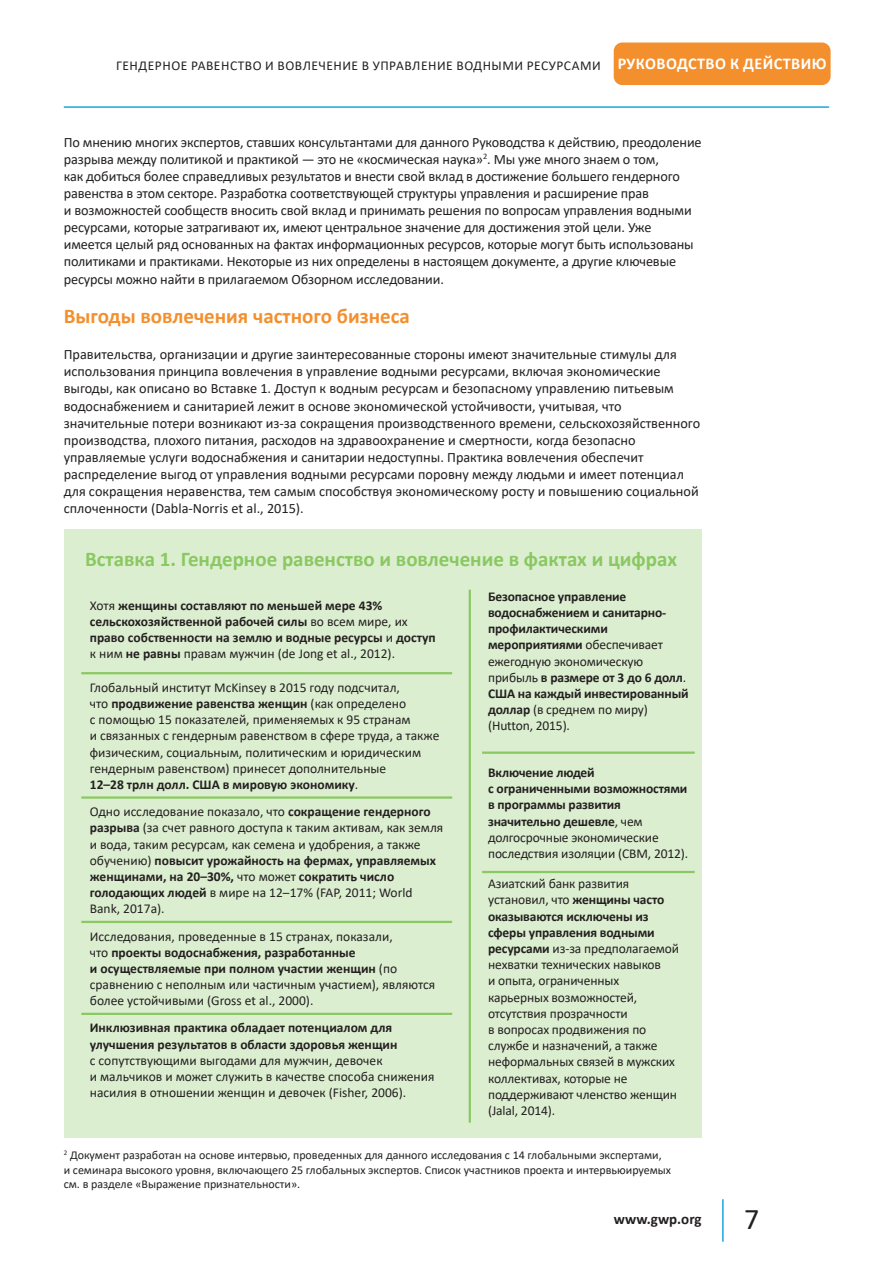
<style>
.page{position:relative;width:893px;height:1263px;background:#fff}
.page>*{position:absolute;margin:0;border:0;box-sizing:border-box;transform-origin:0 0}
.t1{font:30px "Calibri";color:#231f20}
.t2{font:700 21px "Calibri";color:#8ac862}
.t3{font:700 21px "Calibri";color:#f48f2d}
.t4{font:700 16.5px "Calibri";letter-spacing:.03em;color:#fff}
.t5{font:700 15px "Calibri";color:#231f20}
.t6{font:14.25px/17.1px "Calibri";letter-spacing:-.01em;color:#231f20}
.t7{font:13.5px/16.2px "Calibri";color:#231f20}
.t8{font:700 13.5px/16.2px "Calibri";letter-spacing:-.01em;color:#231f20}
.t9{font:13.5px "Calibri";letter-spacing:.04em;color:#231f20}
.t10{font:12px/14.4px "Calibri";color:#231f20}
.s1{font-weight:400}
.s2{font-weight:700}
</style>
<div class="page">
<hr style="left:722px;top:1199px;width:2px;height:43px;background:#1da6df">
<hr style="left:64px;top:106px;width:765px;height:2px;background:#1da6df">
<div style="left:64px;top:529px;width:638px;height:608px;background:#dceed0"></div>
<div style="left:614px;top:43px;width:217px;height:42px;background:#f48f2d;border-radius:9px"></div>
<hr style="left:81px;top:672px;width:371px;height:2px;background:#8ac862">
<hr style="left:81px;top:796px;width:371px;height:3px;background:#8ac862">
<hr style="left:81px;top:921px;width:371px;height:2px;background:#8ac862">
<hr style="left:81px;top:1013px;width:371px;height:2px;background:#8ac862">
<hr style="left:482px;top:751px;width:213px;height:3px;background:#8ac862">
<hr style="left:482px;top:871px;width:213px;height:2px;background:#8ac862">
<hr style="left:469px;top:590px;width:2px;height:533px;background:#8ac862">
<p class="t9" style="left:116px;top:56px;width:486px">ГЕНДЕРНОЕ РАВЕНСТВО И ВОВЛЕЧЕНИЕ В УПРАВЛЕНИЕ ВОДНЫМИ РЕСУРСАМИ</p>
<p class="t4" style="left:618px;top:52px;width:210px">РУКОВОДСТВО К ДЕЙСТВИЮ</p>
<p class="t6" style="left:64px;top:133px;width:639px">По мнению многих экспертов, ставших консультантами для данного Руководства к действию, преодоление разрыва между политикой и практикой — это не «космическая наука»<sup>2</sup>. Мы уже много знаем о том,<br>как добиться более справедливых результатов и внести свой вклад в достижение большего гендерного равенства в этом секторе. Разработка соответствующей структуры управления и расширение прав<br>и возможностей сообществ вносить свой вклад и принимать решения по вопросам управления водными ресурсами, которые затрагивают их, имеют центральное значение для достижения этой цели. Уже имеется целый ряд основанных на фактах информационных ресурсов, которые могут быть использованы политиками и практиками. Некоторые из них определены в настоящем документе, а другие ключевые ресурсы можно найти в прилагаемом Обзорном исследовании.</p>
<p class="t3" style="left:64px;top:301px;width:348px">Выгоды вовлечения частного бизнеса</p>
<p class="t6" style="left:64px;top:346px;width:638px">Правительства, организации и другие заинтересованные стороны имеют значительные стимулы для использования принципа вовлечения в управление водными ресурсами, включая экономические выгоды, как описано во Вставке 1. Доступ к водным ресурсам и безопасному управлению питьевым водоснабжением и санитарией лежит в основе экономической устойчивости, учитывая, что значительные потери возникают из-за сокращения производственного времени, сельскохозяйственного производства, плохого питания, расходов на здравоохранение и смертности, когда безопасно управляемые услуги водоснабжения и санитарии недоступны. Практика вовлечения обеспечит распределение выгод от управления водными ресурсами поровну между людьми и имеет потенциал для сокращения неравенства, тем самым способствуя экономическому росту и повышению социальной сплоченности (Dabla-Norris et al., 2015).</p>
<p class="t2" style="left:85px;top:545px;width:593px">Вставка 1. Гендерное равенство и вовлечение в фактах и цифрах</p>
<p class="t8" style="left:90px;top:597px;width:347px"><span class="s1">Хотя</span> женщины составляют по меньшей мере 43% сельскохозяйственной рабочей силы <span class="s1">во всем мире, их </span>право собственности на землю и водные ресурсы <span class="s1">и</span> доступ <span class="s1">к ним</span> не равны <span class="s1">правам мужчин (de Jong et al., 2012).</span></p>
<p class="t7" style="left:90px;top:679px;width:351px">Глобальный институт McKinsey в 2015 году подсчитал,<br>что <span class="s2">продвижение равенства женщин</span> (как определено<br>с помощью 15 показателей, применяемых к 95 странам<br>и связанных с гендерным равенством в сфере труда, а также физическим, социальным, политическим и юридическим гендерным равенством) принесет дополнительные<br><span class="s2">12–28 трлн долл. США в мировую экономику</span>.</p>
<p class="t7" style="left:90px;top:803px;width:355px">Одно исследование показало, что <span class="s2">сокращение гендерного разрыва</span> (за счет равного доступа к таким активам, как земля и вода, таким ресурсам, как семена и удобрения, а также обучению) <span class="s2">повысит урожайность на фермах, управляемых женщинами, на 20–30%,</span> что может <span class="s2">сократить число голодающих людей</span> в мире на 12–17% (FAP, 2011; World Bank, 2017a).</p>
<p class="t7" style="left:90px;top:928px;width:347px">Исследования, проведенные в 15 странах, показали,<br>что <span class="s2">проекты водоснабжения, разработанные<br>и осуществляемые при полном участии женщин</span> (по сравнению с неполным или частичным участием), являются более устойчивыми (Gross et al., 2000).</p>
<p class="t7" style="left:90px;top:1019px;width:346px"><span class="s2">Инклюзивная практика обладает потенциалом для улучшения результатов в области здоровья женщин<br></span>с сопутствующими выгодами для мужчин, девочек<br>и мальчиков и может служить в качестве способа снижения насилия в отношении женщин и девочек (Fisher, 2006).</p>
<p class="t8" style="left:488px;top:588px;width:202px">Безопасное управление водоснабжением и санитарно&shy;профилактическими мероприятиями <span class="s1">обеспечивает ежегодную экономическую прибыль</span> в размере от 3 до 6 долл<span class="s1">.<br></span>США на каждый инвестированный доллар <span class="s1">(в среднем по миру) (Hutton, 2015).</span></p>
<p class="t8" style="left:488px;top:764px;width:202px">Включение людей<br>с ограниченными возможностями в программы развития значительно дешевле<span class="s1">, чем долгосрочные экономические последствия изоляции (CBM, 2012).</span></p>
<p class="t7" style="left:488px;top:875px;width:192px">Азиатский банк развития установил, что <span class="s2">женщины часто оказываются исключены из сферы управления водными ресурсами</span> из-за предполагаемой нехватки технических навыков<br>и опыта, ограниченных карьерных возможностей, отсутствия прозрачности<br>в вопросах продвижения по службе и назначений, а также неформальных связей в мужских коллективах, которые не поддерживают членство женщин (Jalal, 2014).</p>
<p class="t10" style="left:64px;top:1148px;width:609px"><sup>2</sup> Документ разработан на основе интервью, проведенных для данного исследования с 14 глобальными экспертами, и семинара высокого уровня, включающего 25 глобальных экспертов. Список участников проекта и интервьюируемых см. в разделе «Выражение признательности».</p>
<p class="t5" style="left:614px;top:1209px;width:89px">www.gwp.org</p>
<p class="t1" style="left:744px;top:1198px;width:17px">7</p>
</div>
